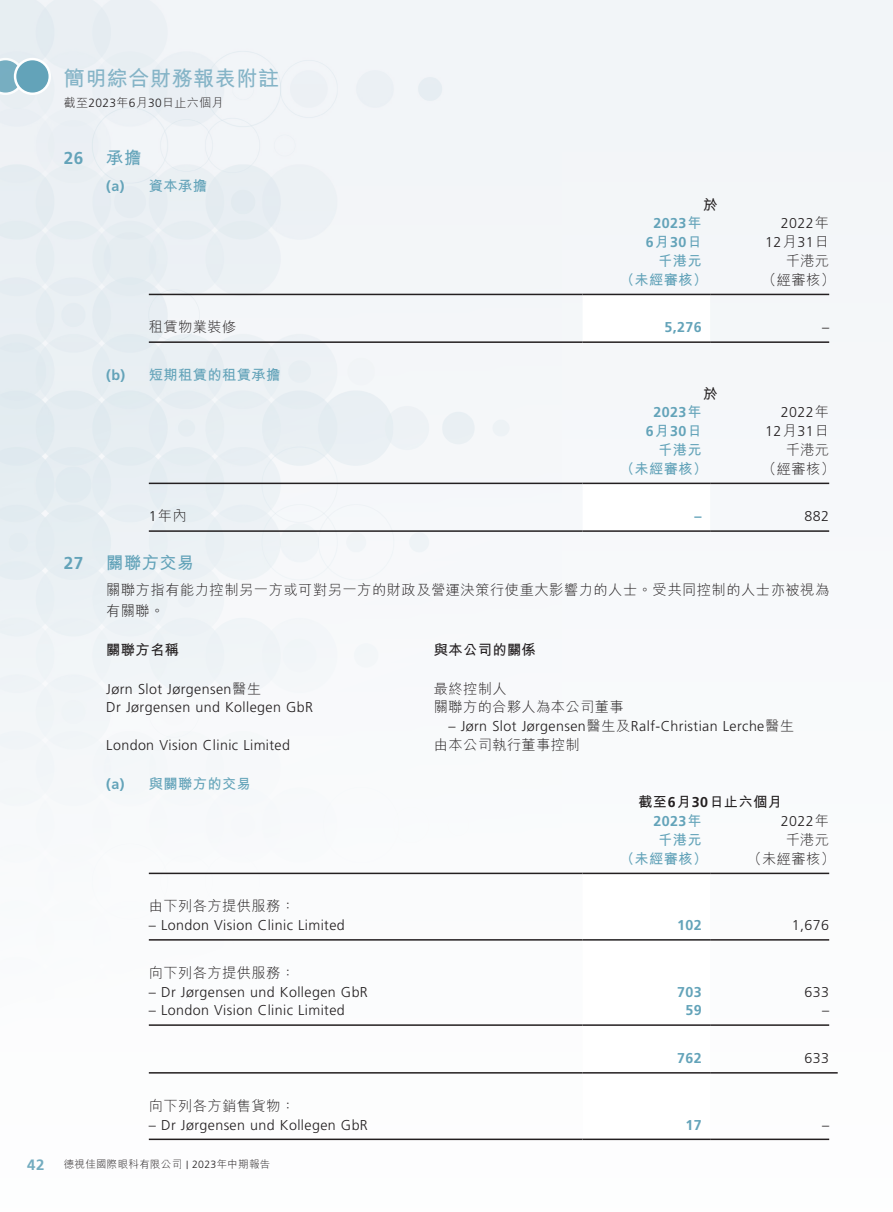
<style>
.page{position:relative;width:893px;height:1212px;background:#f2f5f8}
.page>*{position:absolute;margin:0;border:0;box-sizing:border-box;transform-origin:0 0}
.t1{font:700 21px "M Hei HK";letter-spacing:.03em;color:#85b4c7}
.t2{font:700 17.25px "M Hei HK";letter-spacing:.03em;color:#63a3b9}
.t3{font:700 17.25px "Frutiger LT Std";color:#63a3b9}
.t4{font:700 15px "Frutiger LT Std";color:#63a3b9}
.t5{font:300 14.25px "Frutiger LT Std";letter-spacing:.03em;color:#231f20}
.t6{font:300 14.25px/20.2px "M Hei HK";letter-spacing:.03em;color:#231f20}
.t7{font:700 14.25px "M Hei HK";letter-spacing:.03em;color:#63a3b9}
.t8{font:700 14.25px "Frutiger LT Std";letter-spacing:.03em;color:#63a3b9}
.t9{font:700 14.25px "M Hei HK";letter-spacing:.03em;color:#231f20}
.t10{font:300 12px "M Hei HK";letter-spacing:.03em;color:#231f20}
.t11{font:300 10.5px "M Hei HK";letter-spacing:.03em;color:#231f20}
.s1{font-family:"Frutiger LT Std"}
.s2{font-family:"M Hei HK"}
.s3{font-family:"Frutiger LT Std";font-size:8.4px}
</style>
<div class="page">
<img style="left:0;top:0;width:561px;height:1026px">
<svg style="left:0;top:58px;width:24px;height:37px"></svg>
<div style="left:15px;top:59px;width:35px;height:35px;background:#63a3b9;border-radius:50%"></div>
<div style="left:14px;top:58px;width:37px;height:37px;border:2px solid #fff;border-radius:50%"></div>
<div style="left:583px;top:295px;width:127px;height:46px;background:#fff"></div>
<hr style="left:149px;top:294px;width:434px;height:1px;background:#231f20">
<hr style="left:583px;top:294px;width:127px;height:1px;background:#231f20">
<hr style="left:710px;top:294px;width:119px;height:1px;background:#231f20">
<hr style="left:149px;top:341px;width:434px;height:2px;background:#231f20">
<hr style="left:583px;top:341px;width:127px;height:2px;background:#231f20">
<hr style="left:710px;top:341px;width:119px;height:2px;background:#231f20">
<div style="left:583px;top:484px;width:127px;height:46px;background:#fff"></div>
<hr style="left:149px;top:483px;width:434px;height:1px;background:#231f20">
<hr style="left:583px;top:483px;width:127px;height:1px;background:#231f20">
<hr style="left:710px;top:483px;width:119px;height:1px;background:#231f20">
<hr style="left:149px;top:530px;width:434px;height:2px;background:#231f20">
<hr style="left:583px;top:530px;width:127px;height:2px;background:#231f20">
<hr style="left:710px;top:530px;width:119px;height:2px;background:#231f20">
<div style="left:583px;top:874px;width:127px;height:264px;background:#fff"></div>
<hr style="left:149px;top:873px;width:434px;height:1px;background:#231f20">
<hr style="left:583px;top:873px;width:127px;height:1px;background:#231f20">
<hr style="left:710px;top:873px;width:119px;height:1px;background:#231f20">
<hr style="left:149px;top:939px;width:434px;height:1px;background:#231f20">
<hr style="left:583px;top:939px;width:127px;height:1px;background:#231f20">
<hr style="left:710px;top:939px;width:119px;height:1px;background:#231f20">
<hr style="left:149px;top:1024px;width:434px;height:2px;background:#231f20">
<hr style="left:583px;top:1024px;width:127px;height:2px;background:#231f20">
<hr style="left:710px;top:1024px;width:119px;height:2px;background:#231f20">
<hr style="left:149px;top:1072px;width:434px;height:1px;background:#231f20">
<hr style="left:583px;top:1072px;width:127px;height:1px;background:#231f20">
<hr style="left:710px;top:1072px;width:128px;height:1px;background:#231f20">
<hr style="left:149px;top:1138px;width:434px;height:2px;background:#231f20">
<hr style="left:583px;top:1138px;width:127px;height:2px;background:#231f20">
<hr style="left:710px;top:1138px;width:119px;height:2px;background:#231f20">
<h1 class="t1" style="left:64px;top:63px;width:217px">簡明綜合財務報表附註</h1>
<p class="t10" style="left:64px;top:96px;width:161px">截至<span class="s1">2023</span>年<span class="s1">6</span>月<span class="s1">30</span>日止六個月</p>
<p class="t3" style="left:64px;top:148px;width:21px">26</p>
<p class="t2" style="left:106px;top:145px;width:36px">承擔</p>
<p class="t7" style="left:106px;top:175px;width:102px"><span class="s1">(a)</span> 資本承擔</p>
<p class="t9" style="left:703px;top:194px;width:16px">於</p>
<p class="t8" style="left:653px;top:215px;width:50px">2023<span class="s2">年</span></p>
<p class="t5" style="left:781px;top:215px;width:50px">2022<span class="s2">年</span></p>
<p class="t8" style="left:646px;top:234px;width:57px">6<span class="s2">月</span>30<span class="s2">日</span></p>
<p class="t5" style="left:765px;top:234px;width:66px">12<span class="s2">月</span>31<span class="s2">日</span></p>
<p class="t7" style="left:658px;top:250px;width:45px">千港元</p>
<p class="t6" style="left:786px;top:250px;width:45px">千港元</p>
<p class="t7" style="left:620px;top:269px;width:89px">（未經審核）</p>
<p class="t6" style="left:762px;top:269px;width:74px">（經審核）</p>
<p class="t6" style="left:149px;top:317px;width:89px">租賃物業裝修</p>
<p class="t8" style="left:664px;top:319px;width:39px">5,276</p>
<p class="t5" style="left:822px;top:319px;width:9px">–</p>
<p class="t7" style="left:106px;top:364px;width:175px"><span class="s1">(b)</span> 短期租賃的租賃承擔</p>
<p class="t9" style="left:703px;top:383px;width:16px">於</p>
<p class="t8" style="left:653px;top:404px;width:50px">2023<span class="s2">年</span></p>
<p class="t5" style="left:781px;top:404px;width:50px">2022<span class="s2">年</span></p>
<p class="t8" style="left:646px;top:423px;width:57px">6<span class="s2">月</span>30<span class="s2">日</span></p>
<p class="t5" style="left:765px;top:423px;width:66px">12<span class="s2">月</span>31<span class="s2">日</span></p>
<p class="t7" style="left:658px;top:439px;width:45px">千港元</p>
<p class="t6" style="left:786px;top:439px;width:45px">千港元</p>
<p class="t7" style="left:620px;top:458px;width:89px">（未經審核）</p>
<p class="t6" style="left:762px;top:458px;width:74px">（經審核）</p>
<p class="t6" style="left:149px;top:506px;width:39px"><span class="s1">1</span>年內</p>
<p class="t8" style="left:694px;top:508px;width:9px">–</p>
<p class="t5" style="left:805px;top:508px;width:26px">882</p>
<p class="t3" style="left:64px;top:553px;width:21px">27</p>
<p class="t2" style="left:106px;top:550px;width:90px">關聯方交易</p>
<p class="t6" style="left:106px;top:580px;width:724px">關聯方指有能力控制另一方或可對另一方的財政及營運決策行使重大影響力的人士。受共同控制的人士亦被視為有關聯。</p>
<p class="t9" style="left:106px;top:639px;width:74px">關聯方名稱</p>
<p class="t9" style="left:434px;top:639px;width:104px">與本公司的關係</p>
<p class="t5" style="left:106px;top:681px;width:156px">Jørn Slot Jørgensen<span class="s2">醫生</span></p>
<p class="t6" style="left:434px;top:678px;width:74px">最終控制人</p>
<p class="t5" style="left:106px;top:699px;width:208px">Dr Jørgensen und Kollegen GbR</p>
<p class="t6" style="left:434px;top:697px;width:192px">關聯方的合夥人為本公司董事</p>
<p class="t5" style="left:448px;top:718px;width:347px">– Jørn Slot Jørgensen<span class="s2">醫生及</span>Ralf-Christian Lerche<span class="s2">醫生</span></p>
<p class="t5" style="left:106px;top:737px;width:185px">London Vision Clinic Limited</p>
<p class="t6" style="left:434px;top:734px;width:148px">由本公司執行董事控制</p>
<p class="t7" style="left:106px;top:773px;width:146px"><span class="s1">(a)</span> 與關聯方的交易</p>
<p class="t9" style="left:638px;top:792px;width:146px">截至<span class="s1">6</span>月<span class="s1">30</span>日止六個月</p>
<p class="t8" style="left:653px;top:813px;width:50px">2023<span class="s2">年</span></p>
<p class="t5" style="left:781px;top:813px;width:50px">2022<span class="s2">年</span></p>
<p class="t7" style="left:658px;top:829px;width:45px">千港元</p>
<p class="t6" style="left:786px;top:829px;width:45px">千港元</p>
<p class="t7" style="left:620px;top:848px;width:89px">（未經審核）</p>
<p class="t6" style="left:748px;top:848px;width:89px">（未經審核）</p>
<p class="t6" style="left:149px;top:896px;width:148px">由下列各方提供服務：</p>
<p class="t5" style="left:149px;top:917px;width:198px">– London Vision Clinic Limited</p>
<p class="t8" style="left:677px;top:917px;width:26px">102</p>
<p class="t5" style="left:792px;top:917px;width:39px">1,676</p>
<p class="t6" style="left:149px;top:962px;width:148px">向下列各方提供服務：</p>
<p class="t5" style="left:149px;top:983px;width:221px">– Dr Jørgensen und Kollegen GbR</p>
<p class="t8" style="left:677px;top:983px;width:26px">703</p>
<p class="t5" style="left:805px;top:983px;width:26px">633</p>
<p class="t5" style="left:149px;top:1002px;width:198px">– London Vision Clinic Limited</p>
<p class="t8" style="left:685px;top:1002px;width:18px">59</p>
<p class="t5" style="left:822px;top:1002px;width:9px">–</p>
<p class="t8" style="left:677px;top:1050px;width:26px">762</p>
<p class="t5" style="left:805px;top:1050px;width:26px">633</p>
<p class="t6" style="left:149px;top:1095px;width:148px">向下列各方銷售貨物：</p>
<p class="t5" style="left:149px;top:1116px;width:221px">– Dr Jørgensen und Kollegen GbR</p>
<p class="t8" style="left:685px;top:1116px;width:18px">17</p>
<p class="t5" style="left:822px;top:1116px;width:9px">–</p>
<p class="t4" style="left:27px;top:1155px;width:19px">42</p>
<p class="t11" style="left:64px;top:1159px;width:208px">德視佳國際眼科有限公司 <span class="s3">|</span> <span class="s1">2023</span>年中期報告</p>
</div>
